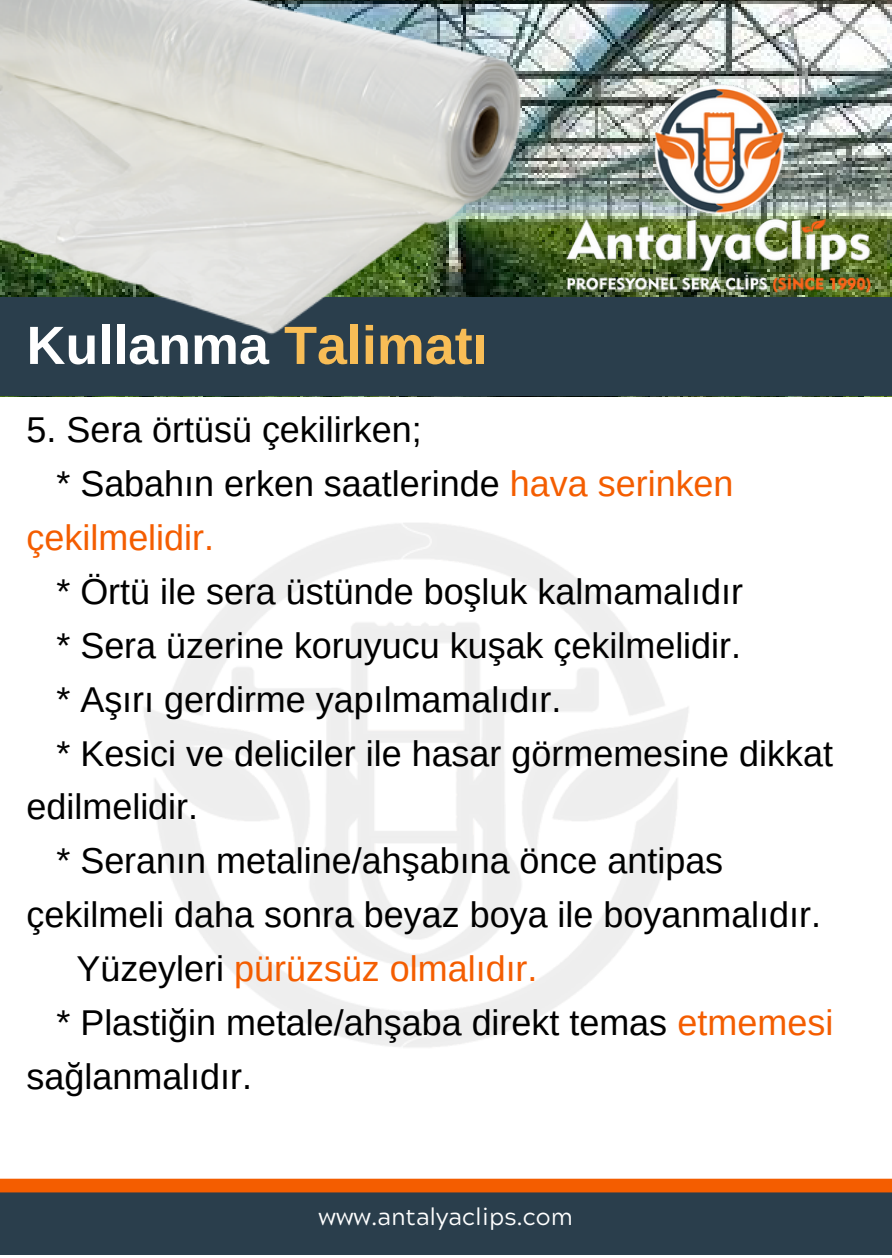
<style>
.page{position:relative;width:892px;height:1258px;background:#fff}
.page>*{position:absolute;margin:0;border:0;box-sizing:border-box;transform-origin:0 0}
.t1{font:700 54px "Arimo";color:#fff}
.t2{font:36px "Arimo";color:#000}
.t3{font:36px "Arimo";color:#f45d00}
.t4{font:24px "Acherus Grotesque";color:#fff}
.s1{color:#f8bd56}
.s2{color:#f45d00}
.s3{color:#000}
</style>
<div class="page">
<div style="left:0;top:1184px;width:891px;height:71px;background:#2a3e4c"></div>
<svg style="left:0;top:1178px;width:891px;height:14px;background:#f4650c"></svg>
<img style="left:534px;top:0;width:357px;height:71px">
<div style="left:0;top:298px;width:891px;height:98px;background:#2a3e4c"></div>
<img style="left:0;top:0;width:534px;height:335px">
<img style="left:534px;top:71px;width:357px;height:227px">
<h1 class="t1" style="left:27px;top:315px;width:462px">Kullanma <span class="s1">Talimatı</span></h1>
<p class="t2" style="left:27px;top:410px;width:396px">5. Sera örtüsü çekilirken;</p>
<p class="t2" style="left:56px;top:463px;width:678px">* Sabahın erken saatlerinde <span class="s2">hava serinken</span></p>
<p class="t3" style="left:27px;top:517px;width:189px">çekilmelidir.</p>
<p class="t2" style="left:56px;top:571px;width:688px">* Örtü ile sera üstünde boşluk kalmamalıdır</p>
<p class="t2" style="left:56px;top:625px;width:686px">* Sera üzerine koruyucu kuşak çekilmelidir.</p>
<p class="t2" style="left:56px;top:679px;width:506px">* Aşırı gerdirme yapılmamalıdır.</p>
<p class="t2" style="left:56px;top:733px;width:777px">* Kesici ve deliciler ile hasar görmemesine dikkat</p>
<p class="t2" style="left:27px;top:787px;width:173px">edilmelidir.</p>
<p class="t2" style="left:56px;top:841px;width:668px">* Seranın metaline/ahşabına önce antipas</p>
<p class="t2" style="left:27px;top:894px;width:795px">çekilmeli daha sonra beyaz boya ile boyanmalıdır.</p>
<p class="t3" style="left:76px;top:948px;width:462px"><span class="s3">Yüzeyleri</span> pürüzsüz olmalıdır.</p>
<p class="t2" style="left:56px;top:1002px;width:778px">* Plastiğin metale/ahşaba direkt temas <span class="s2">etmemesi</span></p>
<p class="t2" style="left:27px;top:1056px;width:227px">sağlanmalıdır.</p>
<p class="t4" style="left:318px;top:1207px;width:255px">www.antalyaclips.com</p>
</div>
